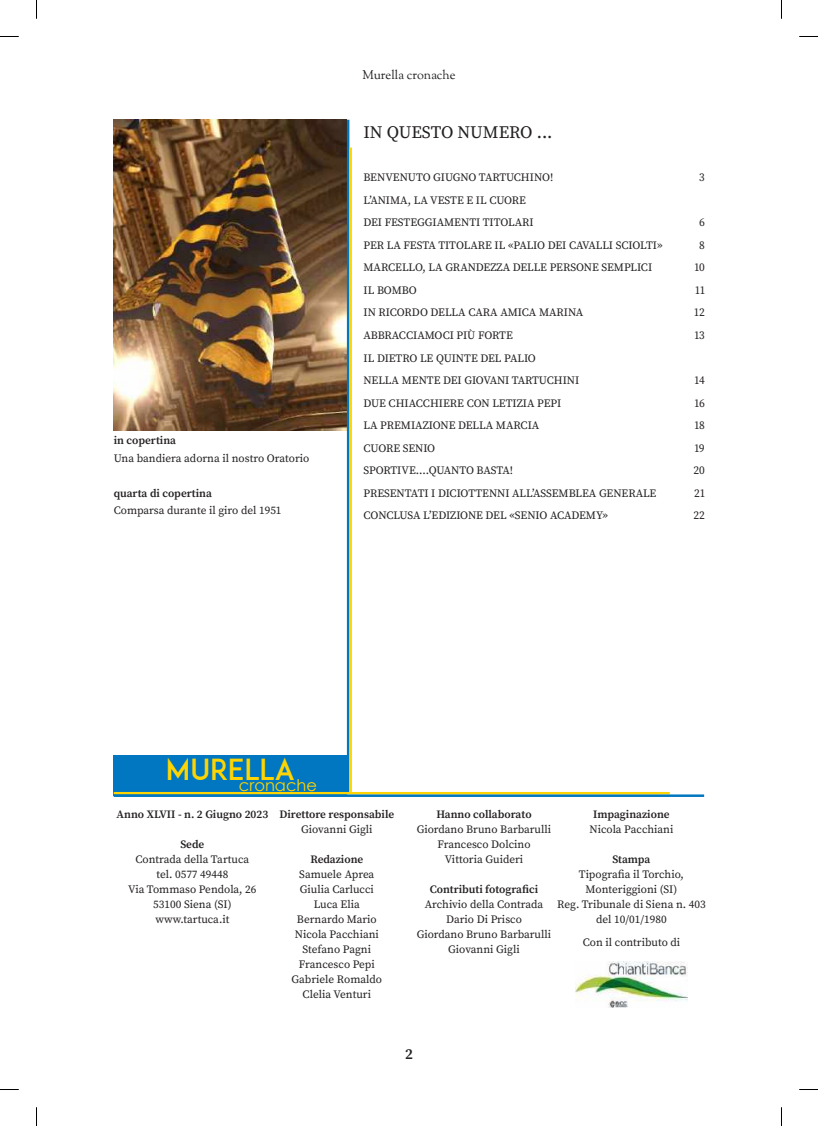
<style>
.page{position:relative;width:818px;height:1126px;background:#fff}
.page>*{position:absolute;margin:0;border:0;box-sizing:border-box;transform-origin:0 0}
.t1{font:28.75px "ADAM.CGPRO";color:#fed503}
.t2{font:17.5px "Source Serif Pro";letter-spacing:-.01em;color:#231f20}
.t3{font:16.25px "Century Gothic";color:#fed503}
.t4{font:600 15px "Source Serif Pro";color:#231f20}
.t5{font:12.5px "OFL Goudy St M";color:#231f20}
.t6{font:11.25px/15px "Source Serif Pro";color:#231f20;text-align:center}
.t7{font:600 11.25px "Source Serif Pro";color:#231f20}
</style>
<div class="page">
<img style="left:114px;top:120px;width:232px;height:310px">
<div style="left:114px;top:754px;width:232px;height:41px;background:#0077c0"></div>
<hr style="left:114px;top:791px;width:555px;height:3px;background:#fed503">
<hr style="left:114px;top:794px;width:589px;height:2px;background:#0077c0">
<hr style="left:346px;top:120px;width:3px;height:671px;background:#0077c0">
<hr style="left:349px;top:147px;width:2px;height:644px;background:#fed503">
<img style="left:575px;top:961px;width:111px;height:46px">
<svg style="left:0;top:36px;width:19px;height:1px"></svg>
<svg style="left:799px;top:36px;width:18px;height:1px"></svg>
<svg style="left:0;top:1089px;width:19px;height:1px"></svg>
<svg style="left:799px;top:1089px;width:18px;height:1px"></svg>
<svg style="left:36px;top:0;width:1px;height:19px"></svg>
<svg style="left:36px;top:1107px;width:1px;height:18px"></svg>
<p class="t5" style="left:362px;top:67px;width:95px">Murella cronache</p>
<h2 class="t2" style="left:363px;top:120px;width:190px">IN QUESTO NUMERO ...</h2>
<p class="t6" style="left:363px;top:170px;width:191px">BENVENUTO GIUGNO TARTUCHINO!</p>
<p class="t6" style="left:698px;top:170px;width:7px">3</p>
<p class="t6" style="left:363px;top:189px;width:171px;line-height:22.5px;text-align:left">L’ANIMA, LA VESTE E IL CUORE<br>DEI FESTEGGIAMENTI TITOLARI</p>
<p class="t6" style="left:698px;top:215px;width:7px">6</p>
<p class="t7" style="left:114px;top:433px;width:64px">in copertina</p>
<p class="t6" style="left:114px;top:450px;width:197px">Una bandiera adorna il nostro Oratorio</p>
<p class="t7" style="left:114px;top:485px;width:100px">quarta di copertina</p>
<p class="t6" style="left:114px;top:503px;width:169px">Comparsa durante il giro del 1951</p>
<p class="t6" style="left:363px;top:238px;width:300px">PER LA FESTA TITOLARE IL «PALIO DEI CAVALLI SCIOLTI»</p>
<p class="t6" style="left:698px;top:238px;width:7px">8</p>
<p class="t6" style="left:363px;top:260px;width:290px">MARCELLO, LA GRANDEZZA DELLE PERSONE SEMPLICI</p>
<p class="t6" style="left:694px;top:260px;width:12px">10</p>
<p class="t6" style="left:363px;top:283px;width:55px">IL BOMBO</p>
<p class="t6" style="left:694px;top:283px;width:11px">11</p>
<p class="t6" style="left:363px;top:305px;width:221px">IN RICORDO DELLA CARA AMICA MARINA</p>
<p class="t6" style="left:693px;top:305px;width:12px">12</p>
<p class="t6" style="left:363px;top:328px;width:151px">ABBRACCIAMOCI PIÙ FORTE</p>
<p class="t6" style="left:694px;top:328px;width:12px">13</p>
<p class="t6" style="left:363px;top:346px;width:217px;line-height:22.5px;text-align:left">IL DIETRO LE QUINTE DEL PALIO<br>NELLA MENTE DEI GIOVANI TARTUCHINI</p>
<p class="t6" style="left:694px;top:373px;width:12px">14</p>
<p class="t6" style="left:363px;top:395px;width:199px">DUE CHIACCHIERE CON LETIZIA PEPI</p>
<p class="t6" style="left:694px;top:395px;width:12px">16</p>
<p class="t6" style="left:363px;top:418px;width:177px">LA PREMIAZIONE DELLA MARCIA</p>
<p class="t6" style="left:694px;top:418px;width:12px">18</p>
<p class="t6" style="left:363px;top:440px;width:73px">CUORE SENIO</p>
<p class="t6" style="left:694px;top:440px;width:12px">19</p>
<p class="t6" style="left:363px;top:463px;width:151px">SPORTIVE....QUANTO BASTA!</p>
<p class="t6" style="left:693px;top:463px;width:13px">20</p>
<p class="t6" style="left:363px;top:485px;width:294px">PRESENTATI I DICIOTTENNI ALL’ASSEMBLEA GENERALE</p>
<p class="t6" style="left:693px;top:485px;width:12px">21</p>
<p class="t6" style="left:363px;top:508px;width:246px">CONCLUSA L’EDIZIONE DEL «SENIO ACADEMY»</p>
<p class="t6" style="left:693px;top:508px;width:13px">22</p>
<h1 class="t1" style="left:166px;top:752px;width:130px">MURELLA</h1>
<h3 class="t3" style="left:239px;top:773px;width:80px">cronache</h3>
<p class="t7" style="left:116px;top:806px;width:153px">Anno XLVII - n. 2 Giugno 2023</p>
<p class="t7" style="left:180px;top:836px;width:26px">Sede</p>
<p class="t6" style="left:128px;top:851px;width:130px">Contrada della Tartuca tel. 0577 49448<br>Via Tommaso Pendola, 26<br>53100 Siena (SI) www.tartuca.it</p>
<p class="t7" style="left:279px;top:806px;width:116px">Direttore responsabile</p>
<p class="t6" style="left:301px;top:821px;width:73px">Giovanni Gigli</p>
<p class="t7" style="left:310px;top:851px;width:54px">Redazione</p>
<p class="t6" style="left:291px;top:866px;width:92px">Samuele Aprea<br>Giulia Carlucci<br>Luca Elia<br>Bernardo Mario<br>Nicola Pacchiani<br>Stefano Pagni<br>Francesco Pepi<br>Gabriele Romaldo<br>Clelia Venturi</p>
<p class="t7" style="left:593px;top:806px;width:78px">Impaginazione</p>
<p class="t6" style="left:589px;top:821px;width:85px">Nicola Pacchiani</p>
<p class="t7" style="left:612px;top:851px;width:39px">Stampa</p>
<p class="t6" style="left:557px;top:866px;width:150px">Tipografia il Torchio,<br>Monteriggioni (SI)<br>Reg. Tribunale di Siena n. 403 del 10/01/1980</p>
<p class="t7" style="left:436px;top:806px;width:97px">Hanno collaborato</p>
<p class="t6" style="left:416px;top:821px;width:136px">Giordano Bruno Barbarulli<br>Francesco Dolcino<br>Vittoria Guideri</p>
<p class="t7" style="left:429px;top:881px;width:110px">Contributi fotografici</p>
<p class="t6" style="left:416px;top:896px;width:136px">Archivio della Contrada<br>Dario Di Prisco<br>Giordano Bruno Barbarulli<br>Giovanni Gigli</p>
<p class="t6" style="left:582px;top:934px;width:99px">Con il contributo di</p>
<h3 class="t4" style="left:405px;top:1043px;width:9px">2</h3>
</div>
